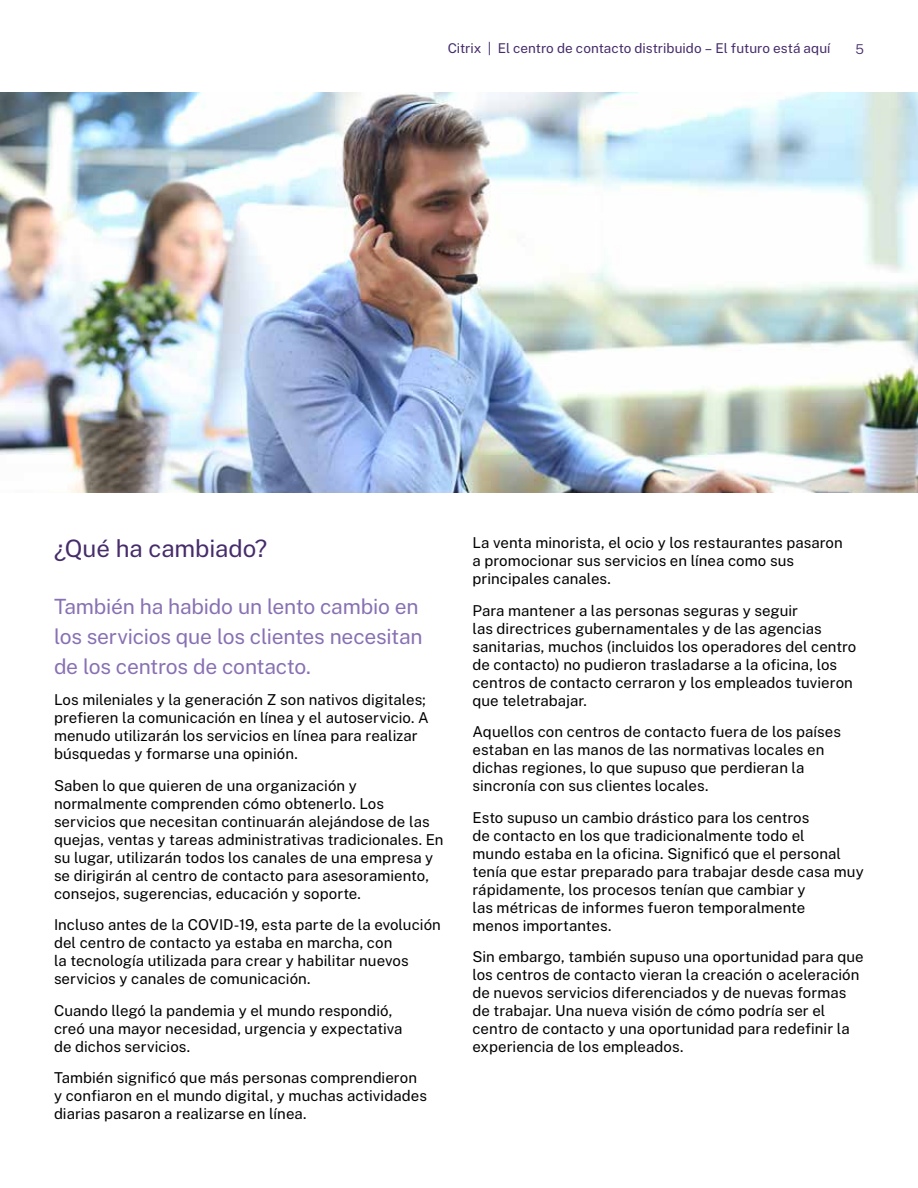
<style>
.page{position:relative;width:918px;height:1188px;background:#fff}
.page>*{position:absolute;margin:0;border:0;box-sizing:border-box;transform-origin:0 0}
.t1{font:24px "Public Sans";letter-spacing:-.005em;color:#462c6b}
.t2{font:21px/30px "Public Sans";letter-spacing:-.01em;color:#8871b3}
.t3{font:15px/18px "Public Sans";letter-spacing:.005em;color:#000}
.t4{font:13.5px "Public Sans";color:#462c6b}
.t5{font:300 13.5px "Public Sans";color:#462c6b}
</style>
<div class="page">
<img style="left:0;top:93px;width:918px;height:399px">
<p class="t4" style="left:448px;top:38px;width:384px">Citrix | El centro de contacto distribuido – El futuro está aquí</p>
<p class="t5" style="left:856px;top:39px;width:10px">5</p>
<h1 class="t1" style="left:54px;top:530px;width:215px">¿Qué ha cambiado?</h1>
<h2 class="t2" style="left:54px;top:590px;width:370px">También ha habido un lento cambio en los servicios que los clientes necesitan de los centros de contacto.</h2>
<p class="t3" style="left:54px;top:690px;width:376px">Los mileniales y la generación Z son nativos digitales; prefieren la comunicación en línea y el autoservicio. A menudo utilizarán los servicios en línea para realizar búsquedas y formarse una opinión.</p>
<p class="t3" style="left:54px;top:775px;width:391px">Saben lo que quieren de una organización y normalmente comprenden cómo obtenerlo. Los servicios que necesitan continuarán alejándose de las quejas, ventas y tareas administrativas tradicionales. En su lugar, utilizarán todos los canales de una empresa y se dirigirán al centro de contacto para asesoramiento, consejos, sugerencias, educación y soporte.</p>
<p class="t3" style="left:54px;top:915px;width:388px">Incluso antes de la COVID-19, esta parte de la evolución del centro de contacto ya estaba en marcha, con<br>la tecnología utilizada para crear y habilitar nuevos servicios y canales de comunicación.</p>
<p class="t3" style="left:54px;top:1000px;width:350px">Cuando llegó la pandemia y el mundo respondió, creó una mayor necesidad, urgencia y expectativa de dichos servicios.</p>
<p class="t3" style="left:54px;top:1068px;width:374px">También significó que más personas comprendieron y confiaron en el mundo digital, y muchas actividades diarias pasaron a realizarse en línea.</p>
<p class="t3" style="left:472px;top:533px;width:372px">La venta minorista, el ocio y los restaurantes pasaron a promocionar sus servicios en línea como sus principales canales.</p>
<p class="t3" style="left:472px;top:600px;width:385px">Para mantener a las personas seguras y seguir<br>las directrices gubernamentales y de las agencias sanitarias, muchos (incluidos los operadores del centro de contacto) no pudieron trasladarse a la oficina, los centros de contacto cerraron y los empleados tuvieron que teletrabajar.</p>
<p class="t3" style="left:472px;top:722px;width:370px">Aquellos con centros de contacto fuera de los países estaban en las manos de las normativas locales en dichas regiones, lo que supuso que perdieran la sincronía con sus clientes locales.</p>
<p class="t3" style="left:472px;top:807px;width:393px">Esto supuso un cambio drástico para los centros<br>de contacto en los que tradicionalmente todo el<br>mundo estaba en la oficina. Significó que el personal tenía que estar preparado para trabajar desde casa muy rápidamente, los procesos tenían que cambiar y<br>las métricas de informes fueron temporalmente<br>menos importantes.</p>
<p class="t3" style="left:472px;top:947px;width:393px">Sin embargo, también supuso una oportunidad para que los centros de contacto vieran la creación o aceleración de nuevos servicios diferenciados y de nuevas formas de trabajar. Una nueva visión de cómo podría ser el centro de contacto y una oportunidad para redefinir la experiencia de los empleados.</p>
</div>
